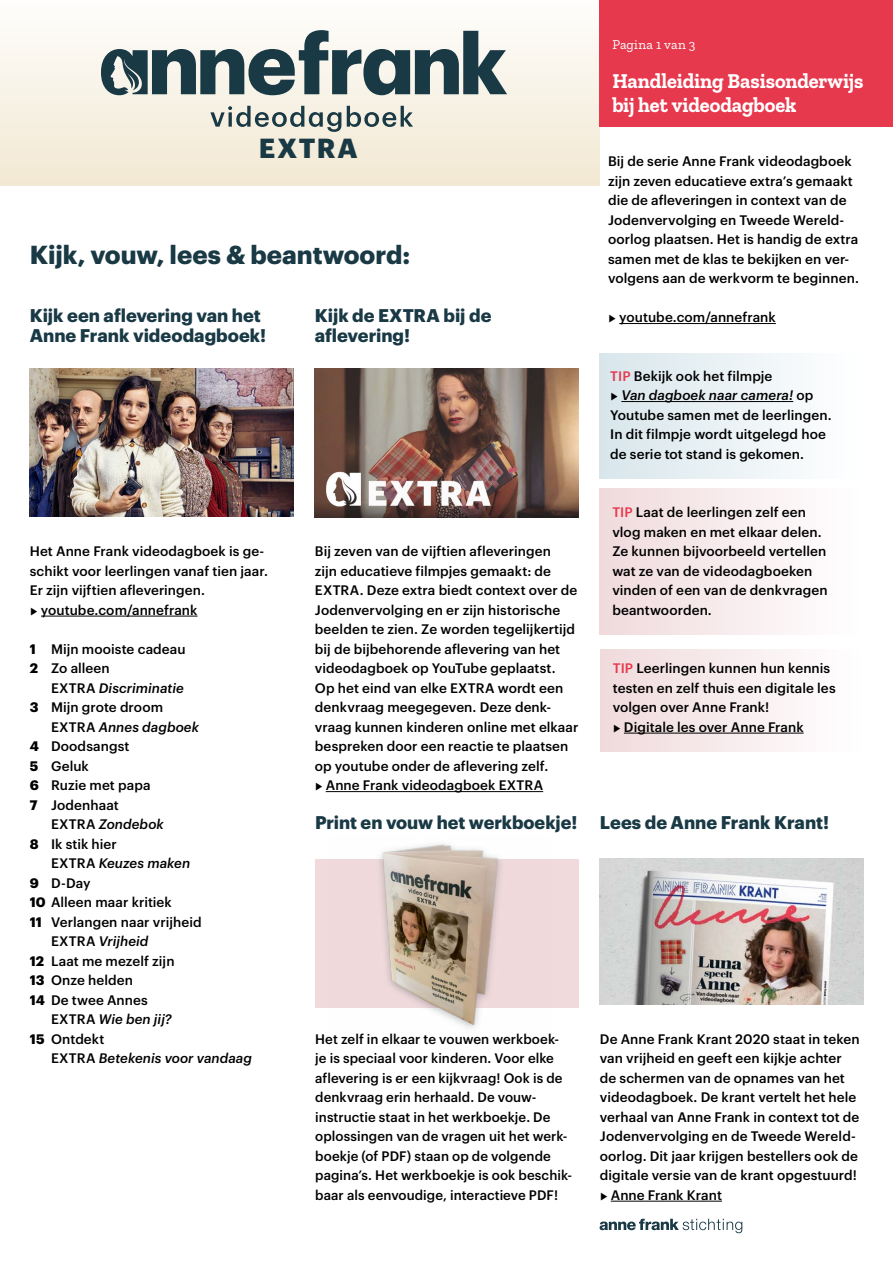
<style>
.page{position:relative;width:893px;height:1263px;background:#fff}
.page>*{position:absolute;margin:0;border:0;box-sizing:border-box;transform-origin:0 0}
.t1{font:700 27px "Graphik LC";letter-spacing:.055em;color:#193945}
.t2{font:700 25.5px "Graphik LC";letter-spacing:-.005em;color:#193945}
.t3{font:700 21px/24px "Zilla Slab";letter-spacing:-.005em;color:#fff}
.t4{font:700 18px/19.5px "Graphik LC";color:#193945}
.t5{font:500 13.5px/19.5px "Graphik LC";letter-spacing:.005em;color:#000}
.t6{font:italic 500 13.5px "Graphik LC";letter-spacing:.005em;color:#000}
.t7{font:13.5px "Zilla Slab";letter-spacing:.02em;color:#fff}
.s1{font-family:"Zilla Slab"}
.s2{font-weight:700}
.s3{font-style:italic}
.s4{font-style:normal}
.s5{color:#e6394e}
</style>
<div class="page">
<div style="left:0;top:0;width:600px;height:186px;background:linear-gradient(to bottom,#fefefc,#f2e8d3)"></div>
<div style="left:600px;top:353px;width:263px;height:125px;background:linear-gradient(to right,#d8e6eb,#fff)"></div>
<div style="left:600px;top:488px;width:263px;height:146px;background:linear-gradient(to right,#f0dadc,#fff)"></div>
<div style="left:600px;top:649px;width:263px;height:102px;background:linear-gradient(to right,#f0dadc,#fff)"></div>
<div style="left:600px;top:0;width:293px;height:127px;background:#e6394e"></div>
<img style="left:315px;top:369px;width:263px;height:148px">
<img style="left:30px;top:368px;width:263px;height:149px">
<hr style="left:621px;top:401px;width:172px;height:1px;background:#000">
<hr style="left:611px;top:1201px;width:111px;height:1px;background:#000">
<hr style="left:41px;top:616px;width:157px;height:1px;background:#000">
<svg style="left:210px;top:106px;width:131px;height:26px;background:#b9bdb6"></svg>
<svg style="left:347px;top:106px;width:66px;height:21px"></svg>
<svg style="left:101px;top:30px;width:406px;height:65px"></svg>
<hr style="left:326px;top:791px;width:217px;height:1px;background:#000">
<hr style="left:619px;top:323px;width:157px;height:1px;background:#000">
<svg style="left:600px;top:1219px;width:142px;height:14px"></svg>
<div style="left:315px;top:858px;width:263px;height:149px;background:#f0dadc"></div>
<img style="left:330px;top:844px;width:220px;height:184px">
<img style="left:600px;top:859px;width:264px;height:146px">
<hr style="left:624px;top:733px;width:180px;height:1px;background:#000">
<h1 class="t1" style="left:259px;top:127px;width:100px">EXTRA</h1>
<h2 class="t2" style="left:30px;top:235px;width:382px">Kijk, vouw, lees &amp; beantwoord:</h2>
<h3 class="t4" style="left:30px;top:304px;width:238px">Kijk een aflevering van het<br>Anne Frank videodagboek!</h3>
<h3 class="t4" style="left:315px;top:304px;width:178px">Kijk de EXTRA bij de aflevering!</h3>
<p class="t5" style="left:30px;top:540px;width:240px">Het Anne Frank videodagboek is ge&shy;schikt voor leerlingen vanaf tien jaar.<br>Er zijn vijftien afleveringen.<br><span class="s1">▶</span> youtube.com/annefrank</p>
<p class="t5" style="left:30px;top:638px;width:157px"><span class="s2">1</span> Mijn mooiste cadeau<br><span class="s2">2</span> Zo alleen</p>
<p class="t5" style="left:30px;top:677px;width:155px;text-indent:21px">EXTRA <span class="s3">Discriminatie<br></span><span class="s2">3</span> Mijn grote droom</p>
<p class="t6" style="left:51px;top:717px;width:150px"><span class="s4">EXTRA</span> Annes dagboek</p>
<p class="t5" style="left:30px;top:735px;width:101px"><span class="s2">4</span> Doodsangst</p>
<p class="t5" style="left:30px;top:755px;width:61px"><span class="s2">5</span> Geluk</p>
<p class="t5" style="left:30px;top:774px;width:122px"><span class="s2">6</span> Ruzie met papa</p>
<p class="t5" style="left:30px;top:794px;width:91px"><span class="s2">7</span> Jodenhaat</p>
<p class="t6" style="left:51px;top:814px;width:114px"><span class="s4">EXTRA</span> Zondebok</p>
<p class="t5" style="left:30px;top:833px;width:89px"><span class="s2">8</span> Ik stik hier</p>
<p class="t6" style="left:51px;top:853px;width:141px"><span class="s4">EXTRA</span> Keuzes maken</p>
<p class="t5" style="left:30px;top:872px;width:62px"><span class="s2">9</span> D-Day</p>
<p class="t5" style="left:30px;top:891px;width:144px"><span class="s2">10</span> Alleen maar kritiek</p>
<p class="t5" style="left:30px;top:911px;width:173px"><span class="s2">11</span> Verlangen naar vrijheid</p>
<p class="t6" style="left:51px;top:931px;width:99px"><span class="s4">EXTRA</span> Vrijheid</p>
<p class="t5" style="left:30px;top:950px;width:146px"><span class="s2">12</span> Laat me mezelf zijn</p>
<p class="t5" style="left:30px;top:969px;width:105px"><span class="s2">13</span> Onze helden</p>
<p class="t5" style="left:30px;top:989px;width:120px"><span class="s2">14</span> De twee Annes</p>
<p class="t6" style="left:51px;top:1009px;width:122px"><span class="s4">EXTRA</span> Wie ben jij?</p>
<p class="t5" style="left:30px;top:1028px;width:76px"><span class="s2">15</span> Ontdekt</p>
<p class="t6" style="left:51px;top:1048px;width:202px"><span class="s4">EXTRA</span> Betekenis voor vandaag</p>
<p class="t5" style="left:315px;top:540px;width:265px">Bij zeven van de vijftien afleveringen<br>zijn educatieve filmpjes gemaakt: de EXTRA. Deze extra biedt context over de Jodenvervolging en er zijn historische beelden te zien. Ze worden tegelijkertijd bij de bijbehorende aflevering van het videodagboek op YouTube geplaatst.<br>Op het eind van elke EXTRA wordt een denkvraag meegegeven. Deze denk&shy;vraag kunnen kinderen online met elkaar bespreken door een reactie te plaatsen op youtube onder de aflevering zelf.<br><span class="s1">▶</span> Anne Frank videodagboek EXTRA</p>
<h3 class="t4" style="left:315px;top:811px;width:264px">Print en vouw het werkboekje!</h3>
<p class="t5" style="left:315px;top:1028px;width:259px">Het zelf in elkaar te vouwen werkboek&shy;je is speciaal voor kinderen. Voor elke aflevering is er een kijkvraag! Ook is de denkvraag erin herhaald. De vouw&shy;instructie staat in het werkboekje. De oplossingen van de vragen uit het werk&shy;boekje (of PDF) staan op de volgende pagina’s. Het werkboekje is ook beschik&shy;baar als eenvoudige, interactieve PDF!</p>
<p class="t7" style="left:612px;top:37px;width:85px">Pagina 1 van 3</p>
<h3 class="t3" style="left:612px;top:69px;width:253px">Handleiding Basisonderwijs bij het videodagboek</h3>
<p class="t5" style="left:608px;top:150px;width:252px">Bij de serie Anne Frank videodagboek zijn zeven educatieve extra’s gemaakt die de afleveringen in context van de Jodenvervolging en Tweede Wereld&shy;oorlog plaatsen. Het is handig de extra samen met de klas te bekijken en ver&shy;volgens aan de werkvorm te beginnen.</p>
<p class="t5" style="left:608px;top:306px;width:169px"><span class="s1">▶</span> youtube.com/annefrank</p>
<p class="t5" style="left:610px;top:365px;width:223px"><span class="s5">TIP</span> Bekijk ook het filmpje<br><span class="s1">▶</span> <span class="s3">Van dagboek naar camera!</span> op<br>Youtube samen met de leerlingen.<br>In dit filmpje wordt uitgelegd hoe de serie tot stand is gekomen.</p>
<p class="t5" style="left:612px;top:501px;width:217px"><span class="s5">TIP</span> Laat de leerlingen zelf een vlog maken en met elkaar delen.<br>Ze kunnen bijvoorbeeld vertellen wat ze van de videodagboeken vinden of een van de denkvragen beantwoorden.</p>
<p class="t5" style="left:613px;top:657px;width:224px"><span class="s5">TIP</span> Leerlingen kunnen hun kennis testen en zelf thuis een digitale les volgen over Anne Frank!<br><span class="s1">▶</span> Digitale les over Anne Frank</p>
<h3 class="t4" style="left:600px;top:811px;width:231px">Lees de Anne Frank Krant!</h3>
<p class="t5" style="left:600px;top:1028px;width:261px">De Anne Frank Krant 2020 staat in teken van vrijheid en geeft een kijkje achter de schermen van de opnames van het videodagboek. De krant vertelt het hele verhaal van Anne Frank in context tot de Jodenvervolging en de Tweede Wereld&shy;oorlog. Dit jaar krijgen bestellers ook de digitale versie van de krant opgestuurd! <span class="s1">▶</span> Anne Frank Krant</p>
</div>
